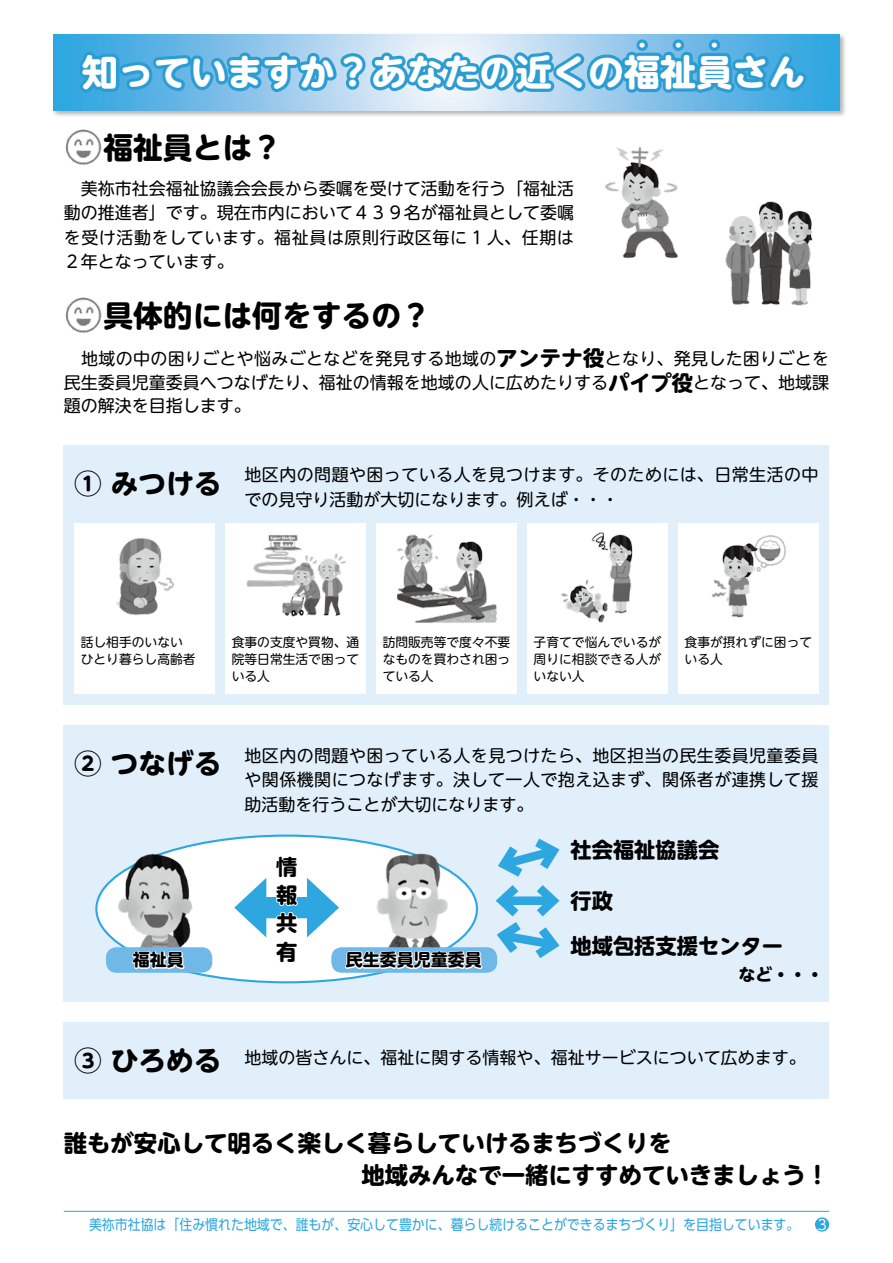
<style>
.page{position:relative;width:893px;height:1263px;background:#fff}
.page>*{position:absolute;margin:0;border:0;box-sizing:border-box;transform-origin:0 0}
.t1{font:700 36.15px "UD Shin M Go Pro";color:#fff}
.t2{font:700 29.7px "UD Shin M Go Pro";color:#000}
.t3{font:700 27.6px "UD Shin M Go Pro";color:#000}
.t4{font:700 23.4px/32px "UD Shin M Go Pro";color:#000}
.t5{font:700 21.3px/28.3px "UD Shin M Go Pro";color:#000}
.t6{font:700 18px "UD Shin M Go Pro";color:#fff}
.t7{font:16.95px/24.5px "UD Shin M Go Pro";color:#000;text-align:justify}
.t8{font:16.95px/24.5px "UD Shin M Go Pro";letter-spacing:.025em;color:#000}
.t9{font:700 16.95px "UD Shin M Go Pro";color:#000}
.t10{font:14.4px "UD Shin Go Pro";color:#2ea7e0;scale:.9 1}
.t11{font:13.8px "UD Shin Go Pro";color:#fff}
.t12{font:12.75px/17px "UD Shin M Go Pro";color:#000;text-align:justify}
.s1{font-weight:700;font-size:21.3px}
</style>
<div class="page">
<hr style="left:64px;top:1211px;width:765px;height:1px;background:#2ea7e0">
<div style="left:815px;top:1217px;width:14px;height:14px;background:#2ea7e0;border-radius:50%"></div>
<div style="left:64px;top:1022px;width:765px;height:77px;background:#e1effa"></div>
<div style="left:64px;top:725px;width:765px;height:277px;background:#e1effa"></div>
<div style="left:64px;top:445px;width:765px;height:259px;background:#e1effa"></div>
<div style="left:51px;top:32px;width:796px;height:86px;background:#000;opacity:.3"></div>
<svg style="left:53px;top:34px;width:787px;height:77px;background:#7cc2e9"></svg>
<svg style="left:74px;top:32px;width:192px;height:82px;background:#57afde"></svg>
<svg style="left:258px;top:49px;width:45px;height:1163px"></svg>
<svg style="left:293px;top:32px;width:517px;height:65px;background:#70bbe2"></svg>
<div style="left:74px;top:523px;width:141px;height:170px;background:#fff"></div>
<div style="left:678px;top:523px;width:141px;height:170px;background:#fff"></div>
<div style="left:527px;top:523px;width:141px;height:170px;background:#fff"></div>
<div style="left:376px;top:523px;width:141px;height:170px;background:#fff"></div>
<div style="left:225px;top:523px;width:141px;height:170px;background:#fff"></div>
<div style="left:96px;top:836px;width:381px;height:146px;background:#fff;border-radius:50%"></div>
<div style="left:254px;top:897px;width:65px;height:21px;background:#2ea7e0"></div>
<svg style="left:234px;top:878px;width:32px;height:59px"></svg>
<svg style="left:274px;top:897px;width:25px;height:22px"></svg>
<img style="left:65px;top:129px;width:37px;height:36px">
<img style="left:65px;top:297px;width:37px;height:36px">
<img style="left:605px;top:146px;width:73px;height:112px">
<img style="left:725px;top:201px;width:88px;height:104px">
<img style="left:116px;top:537px;width:59px;height:78px">
<img style="left:246px;top:535px;width:100px;height:82px">
<img style="left:396px;top:534px;width:101px;height:89px">
<img style="left:561px;top:532px;width:72px;height:91px">
<img style="left:711px;top:535px;width:75px;height:83px">
<img style="left:110px;top:852px;width:96px;height:96px">
<div style="left:106px;top:947px;width:106px;height:26px;background:#6fb8e7;border-radius:10px"></div>
<svg style="left:132px;top:950px;width:53px;height:20px"></svg>
<div style="left:331px;top:947px;width:166px;height:26px;background:#6fb8e7;border-radius:10px"></div>
<svg style="left:307px;top:835px;width:253px;height:136px"></svg>
<p class="t6" style="left:633px;top:30px;width:92px">・・・</p>
<h1 class="t1" style="left:82px;top:43px;width:724px">知っていますか？あなたの近くの福祉員さん</h1>
<h2 class="t2" style="left:103px;top:124px;width:180px">福祉員とは？</h2>
<p class="t7" style="left:64px;top:175px;width:512px">　美祢市社会福祉協議会会長から委嘱を受けて活動を行う「福祉活動の推進者」です。現在市内において４３９名が福祉員として委嘱を受け活動をしています。福祉員は原則行政区毎に 1 人、任期は２年となっています。</p>
<h2 class="t2" style="left:103px;top:292px;width:329px">具体的には何をするの？</h2>
<p class="t7" style="left:64px;top:345px;width:767px">　地域の中の困りごとや悩みごとなどを発見する地域の<span class="s1">アンテナ役</span>となり、発見した困りごとを民生委員児童委員へつなげたり、福祉の情報を地域の人に広めたりする<span class="s1">パイプ役</span>となって、地域課</p>
<p class="t7" style="left:64px;top:392px;width:189px">題の解決を目指します。</p>
<h3 class="t3" style="left:74px;top:461px;width:149px">① みつける</h3>
<p class="t8" style="left:244px;top:462px;width:576px">地区内の問題や困っている人を見つけます。そのためには、日常生活の中での見守り活動が大切になります。例えば・・・</p>
<p class="t12" style="left:81px;top:633px;width:116px">話し相手のいないひとり暮らし高齢者</p>
<p class="t12" style="left:232px;top:633px;width:129px">食事の支度や買物、通院等日常生活で困っている人</p>
<p class="t12" style="left:383px;top:633px;width:129px">訪問販売等で度々不要なものを買わされ困っている人</p>
<p class="t12" style="left:534px;top:633px;width:129px">子育てで悩んでいるが周りに相談できる人がいない人</p>
<p class="t12" style="left:685px;top:633px;width:129px">食事が摂れずに困っている人</p>
<h3 class="t3" style="left:74px;top:741px;width:149px">② つなげる</h3>
<p class="t7" style="left:244px;top:742px;width:576px">地区内の問題や困っている人を見つけたら、地区担当の民生委員児童委員や関係機関につなげます。決して一人で抱え込まず、関係者が連携して援助活動を行うことが大切になります。</p>
<p class="t5" style="left:276px;top:851px;width:22px;text-align:justify">情報共有</p>
<p class="t9" style="left:133px;top:946px;width:53px">福祉員</p>
<p class="t9" style="left:346px;top:946px;width:138px">民生委員児童委員</p>
<p class="t5" style="left:570px;top:834px;width:150px">社会福祉協議会</p>
<p class="t5" style="left:570px;top:877px;width:214px;line-height:44.8px">行政<br>地域包括支援センター</p>
<p class="t9" style="left:738px;top:961px;width:87px">など・・・</p>
<h3 class="t3" style="left:74px;top:1038px;width:149px">③ ひろめる</h3>
<p class="t7" style="left:244px;top:1044px;width:563px">地域の皆さんに、福祉に関する情報や、福祉サービスについて広めます。</p>
<h3 class="t4" style="left:361px;top:1126px;width:469px;text-indent:-298px">誰もが安心して明るく楽しく暮らしていけるまちづくりを<br>地域みんなで一緒にすすめていきましょう！</h3>
<p class="t10" style="left:89px;top:1213px;width:791px">美祢市社協は「住み慣れた地域で、誰もが、安心して豊かに、暮らし続けることができるまちづくり」を目指しています。</p>
<p class="t11" style="left:818px;top:1213px;width:9px">3</p>
</div>
